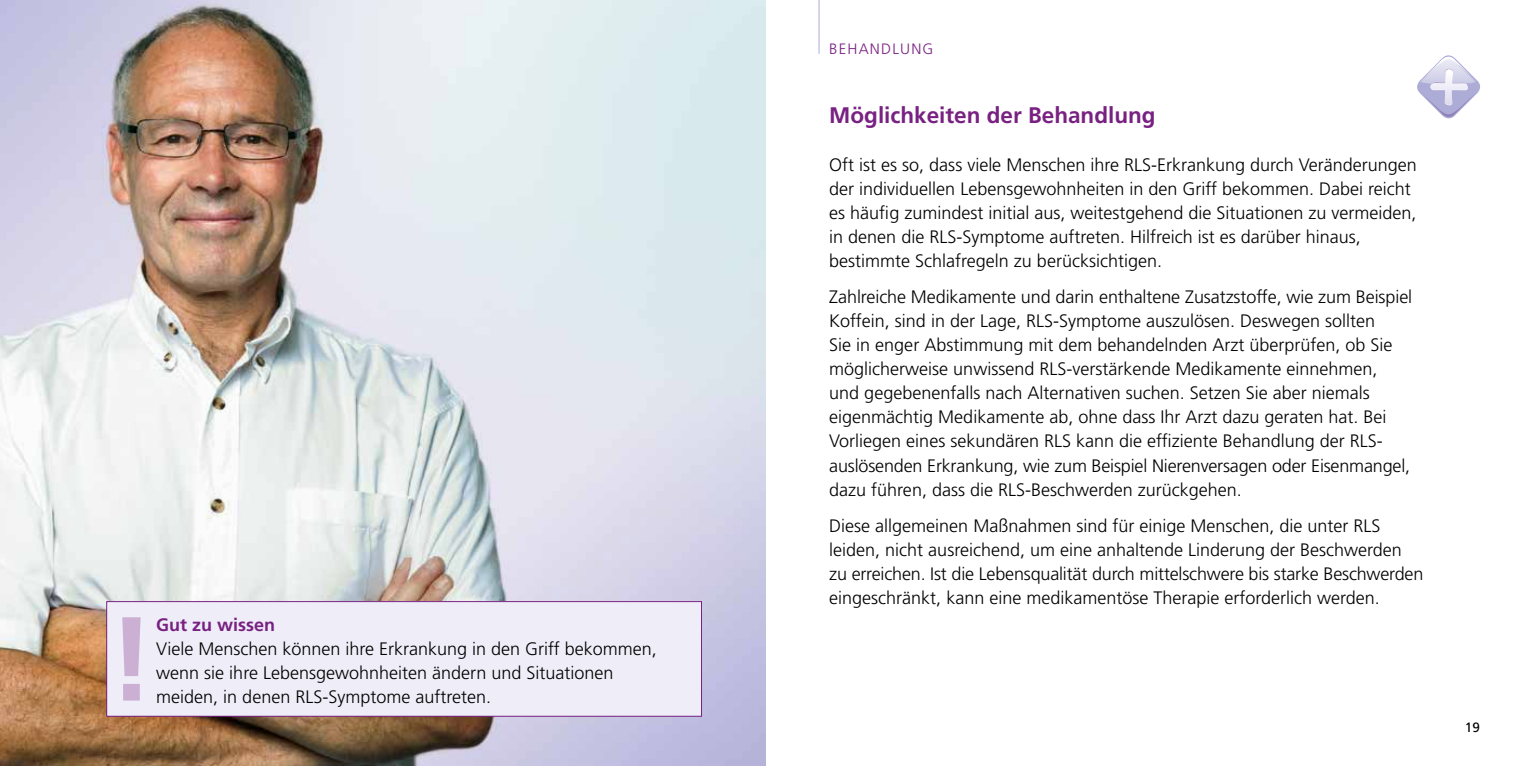
<style>
.page{position:relative;width:1531px;height:766px;background:#fff}
.page>*{position:absolute;margin:0;border:0;box-sizing:border-box;transform-origin:0 0}
.t1{font:700 22.5px "Frutiger LT Std";color:#782182}
.t2{font:300 18px/24px "Frutiger LT Std";color:#000}
.t3{font:700 18px "Frutiger LT Std";color:#782182}
.t4{font:300 15px "Frutiger LT Std";color:#782182}
.t5{font:13.5px "Frutiger LT Std";color:#000}
</style>
<div class="page">
<svg style="left:1417px;top:55px;width:63px;height:64px"></svg>
<img style="left:0;top:0;width:765px;height:765px">
<hr style="left:819px;top:0;width:1px;height:54px;background:#adacd7">
<div style="left:107px;top:601px;width:594px;height:115px;background:#efeef8"></div>
<div style="left:106px;top:601px;width:596px;height:115px;border:1px solid #782182"></div>
<svg style="left:122px;top:617px;width:19px;height:83px"></svg>
<p class="t3" style="left:156px;top:614px;width:120px">Gut zu wissen</p>
<p class="t2" style="left:156px;top:636px;width:502px">Viele Menschen können ihre Erkrankung in den Griff bekommen, wenn sie ihre Lebensgewohnheiten ändern und Situationen meiden, in denen RLS-Symptome auftreten.</p>
<p class="t4" style="left:829px;top:40px;width:21px">Behandl</p>
<p class="t4" style="left:900px;top:40px;width:22px">ung</p>
<p class="t1" style="left:829px;top:102px;width:328px">Möglichkeiten der Behandlung</p>
<p class="t2" style="left:829px;top:153px;width:589px">Oft ist es so, dass viele Menschen ihre RLS-Erkrankung durch Veränderungen der individuellen Lebensgewohnheiten in den Griff bekommen. Dabei reicht es häufig zumindest initial aus, weitestgehend die Situationen zu vermeiden, in denen die RLS-Symptome auftreten. Hilfreich ist es darüber hinaus, bestimmte Schlafregeln zu berücksichtigen.</p>
<p class="t2" style="left:829px;top:285px;width:584px">Zahlreiche Medikamente und darin enthaltene Zusatzstoffe, wie zum Beispiel Koffein, sind in der Lage, RLS-Symptome auszulösen. Deswegen sollten<br>Sie in enger Abstimmung mit dem behandelnden Arzt überprüfen, ob Sie möglicherweise unwissend RLS-verstärkende Medikamente einnehmen,<br>und gegebenenfalls nach Alternativen suchen. Setzen Sie aber niemals eigenmächtig Medikamente ab, ohne dass Ihr Arzt dazu geraten hat. Bei Vorliegen eines sekundären RLS kann die effiziente Behandlung der RLS&shy;auslösenden Erkrankung, wie zum Beispiel Nierenversagen oder Eisenmangel, dazu führen, dass die RLS-Beschwerden zurückgehen.</p>
<p class="t2" style="left:829px;top:513px;width:596px">Diese allgemeinen Maßnahmen sind für einige Menschen, die unter RLS leiden, nicht ausreichend, um eine anhaltende Linderung der Beschwerden zu erreichen. Ist die Lebensqualität durch mittelschwere bis starke Beschwerden eingeschränkt, kann eine medikamentöse Therapie erforderlich werden.</p>
<p class="t5" style="left:1465px;top:719px;width:17px">19</p>
</div>
